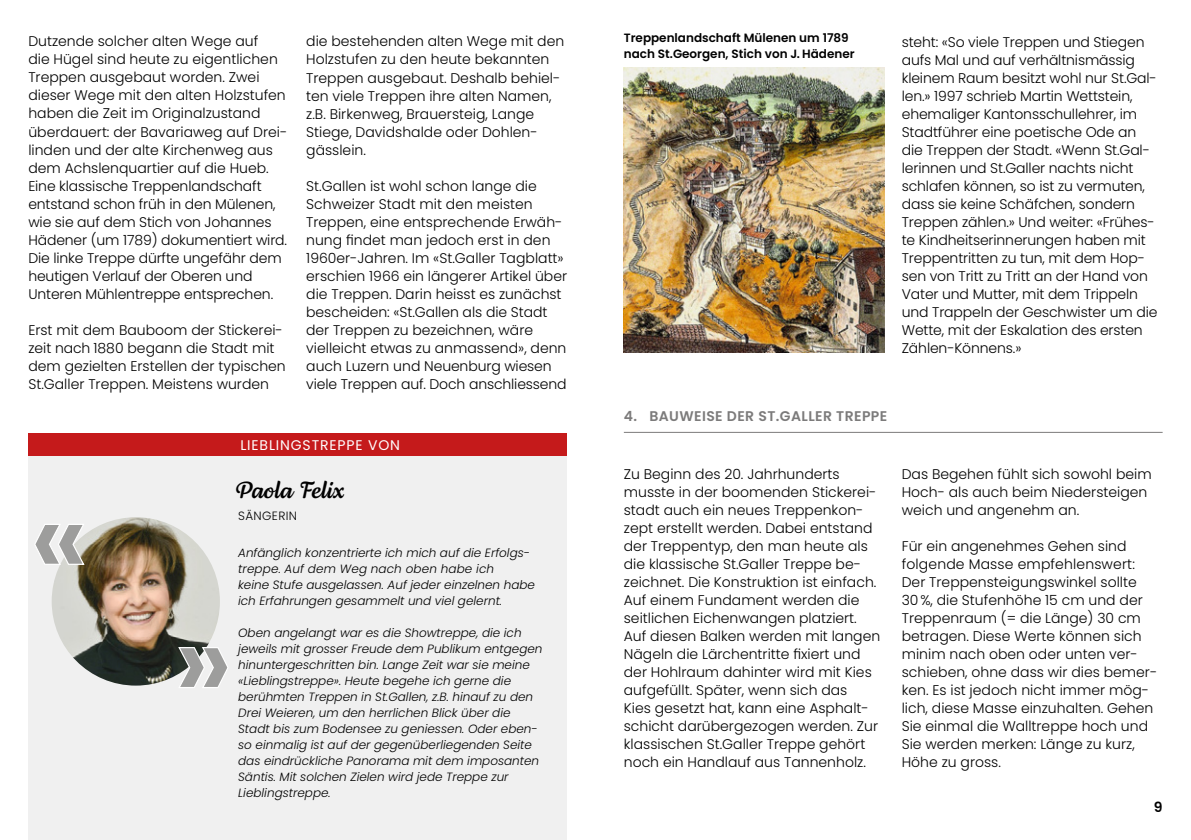
<style>
.page{position:relative;width:1191px;height:840px;background:#fff}
.page>*{position:absolute;margin:0;border:0;box-sizing:border-box;transform-origin:0 0}
.t1{font:24px "Lemongrass Script";color:#000}
.t2{font:300 14px/18px "Poppins";color:#000}
.t3{font:600 14px "Poppins";letter-spacing:.03em;color:#7c7b7b}
.t4{font:14px "Poppins";letter-spacing:.06em;color:#fff}
.t5{font:600 14px "Poppins";color:#000}
.t6{font:italic 300 12px/16px "Poppins";color:#000}
.t7{font:600 12px/16px "Poppins";color:#000}
.t8{font:300 12px "Poppins";letter-spacing:.03em;color:#000}
</style>
<div class="page">
<img style="left:624px;top:67px;width:260px;height:285px">
<div style="left:28px;top:456px;width:539px;height:383px;background:#f0f0f0"></div>
<div style="left:28px;top:433px;width:539px;height:23px;background:#c51a1b"></div>
<img style="left:52px;top:517px;width:168px;height:168px;border-radius:84px">
<svg style="left:177px;top:646px;width:51px;height:42px"></svg>
<svg style="left:35px;top:524px;width:51px;height:41px"></svg>
<hr style="left:624px;top:431px;width:538px;height:1px;background:#7c7b7b">
<p class="t2" style="left:28px;top:33px;width:260px">Dutzende solcher alten Wege auf<br>die Hügel sind heute zu eigentlichen Treppen ausgebaut worden. Zwei dieser Wege mit den alten Holzstufen haben die Zeit im Originalzustand überdauert: der Bavariaweg auf Drei&shy;linden und der alte Kirchenweg aus dem Achslenquartier auf die Hueb.<br>Eine klassische Treppenlandschaft entstand schon früh in den Mülenen, wie sie auf dem Stich von Johannes Hädener (um 1789) dokumentiert wird.<br>Die linke Treppe dürfte ungefähr dem heutigen Verlauf der Oberen und Unteren Mühlentreppe entsprechen.</p>
<p class="t2" style="left:28px;top:321px;width:259px">Erst mit dem Bauboom der Stickerei&shy;zeit nach 1880 begann die Stadt mit dem gezielten Erstellen der typischen St.Galler Treppen. Meistens wurden</p>
<p class="t2" style="left:306px;top:33px;width:259px">die bestehenden alten Wege mit den<br>Holzstufen zu den heute bekannten<br>Treppen ausgebaut. Deshalb behiel&shy;ten viele Treppen ihre alten Namen, z.B. Birkenweg, Brauersteig, Lange<br>Stiege, Davidshalde oder Dohlen&shy;gässlein.</p>
<p class="t2" style="left:306px;top:177px;width:262px">St.Gallen ist wohl schon lange die Schweizer Stadt mit den meisten Treppen, eine entsprechende Erwäh&shy;nung findet man jedoch erst in den 1960er-Jahren. Im «St.Galler Tagblatt» erschien 1966 ein längerer Artikel über die Treppen. Darin heisst es zunächst bescheiden: «St.Gallen als die Stadt der Treppen zu bezeichnen, wäre vielleicht etwas zu anmassend», denn auch Luzern und Neuenburg wiesen viele Treppen auf. Doch anschliessend</p>
<p class="t4" style="left:240px;top:437px;width:161px">LIEBLINGSTREPPE VON</p>
<h1 class="t1" style="left:234px;top:475px;width:112px">Paola Felix</h1>
<p class="t8" style="left:238px;top:508px;width:60px">SÄNGERIN</p>
<p class="t6" style="left:238px;top:544px;width:298px">Anfänglich konzentrierte ich mich auf die Erfolgs&shy;treppe. Auf dem Weg nach oben habe ich<br>keine Stufe ausgelassen. Auf jeder einzelnen habe ich Erfahrungen gesammelt und viel gelernt.</p>
<p class="t6" style="left:238px;top:624px;width:306px">Oben angelangt war es die Showtreppe, die ich jeweils mit grosser Freude dem Publikum entgegen hinuntergeschritten bin. Lange Zeit war sie meine «Lieblingstreppe». Heute begehe ich gerne die berühmten Treppen in St.Gallen, z.B. hinauf zu den Drei Weieren, um den herrlichen Blick über die Stadt bis zum Bodensee zu geniessen. Oder eben&shy;so einmalig ist auf der gegenüberliegenden Seite das eindrückliche Panorama mit dem imposanten Säntis. Mit solchen Zielen wird jede Treppe zur Lieblingstreppe.</p>
<p class="t7" style="left:624px;top:29px;width:232px">Treppenlandschaft Mülenen um 1789 nach St.Georgen, Stich von J. Hädener</p>
<p class="t2" style="left:901px;top:33px;width:257px">steht: «So viele Treppen und Stiegen aufs Mal und auf verhältnismässig kleinem Raum besitzt wohl nur St.Gal&shy;len.» 1997 schrieb Martin Wettstein, ehemaliger Kantonsschullehrer, im Stadtführer eine poetische Ode an die Treppen der Stadt. «Wenn St.Gal&shy;lerinnen und St.Galler nachts nicht schlafen können, so ist zu vermuten, dass sie keine Schäfchen, sondern Treppen zählen.» Und weiter: «Frühes&shy;te Kindheitserinnerungen haben mit Treppentritten zu tun, mit dem Hop&shy;sen von Tritt zu Tritt an der Hand von Vater und Mutter, mit dem Trippeln und Trappeln der Geschwister um die Wette, mit der Eskalation des ersten Zählen-Könnens.»</p>
<p class="t3" style="left:624px;top:407px;width:265px">4. BAUWEISE DER ST.GALLER TREPPE</p>
<p class="t2" style="left:624px;top:465px;width:258px">Zu Beginn des 20. Jahrhunderts musste in der boomenden Stickerei&shy;stadt auch ein neues Treppenkon&shy;zept erstellt werden. Dabei entstand der Treppentyp, den man heute als die klassische St.Galler Treppe be&shy;zeichnet. Die Konstruktion ist einfach.<br>Auf einem Fundament werden die seitlichen Eichenwangen platziert.<br>Auf diesen Balken werden mit langen Nägeln die Lärchentritte fixiert und der Hohlraum dahinter wird mit Kies aufgefüllt. Später, wenn sich das<br>Kies gesetzt hat, kann eine Asphalt&shy;schicht darübergezogen werden. Zur klassischen St.Galler Treppe gehört noch ein Handlauf aus Tannenholz.</p>
<p class="t2" style="left:901px;top:465px;width:251px">Das Begehen fühlt sich sowohl beim<br>Hoch- als auch beim Niedersteigen weich und angenehm an.</p>
<p class="t2" style="left:901px;top:537px;width:257px">Für ein angenehmes Gehen sind folgende Masse empfehlenswert:<br>Der Treppensteigungswinkel sollte<br>30%, die Stufenhöhe 15 cm und der<br>Treppenraum (= die Länge) 30 cm betragen. Diese Werte können sich minim nach oben oder unten ver&shy;schieben, ohne dass wir dies bemer&shy;ken. Es ist jedoch nicht immer mög&shy;lich, diese Masse einzuhalten. Gehen<br>Sie einmal die Walltreppe hoch und<br>Sie werden merken: Länge zu kurz,<br>Höhe zu gross.</p>
<p class="t5" style="left:1153px;top:798px;width:10px">9</p>
</div>
